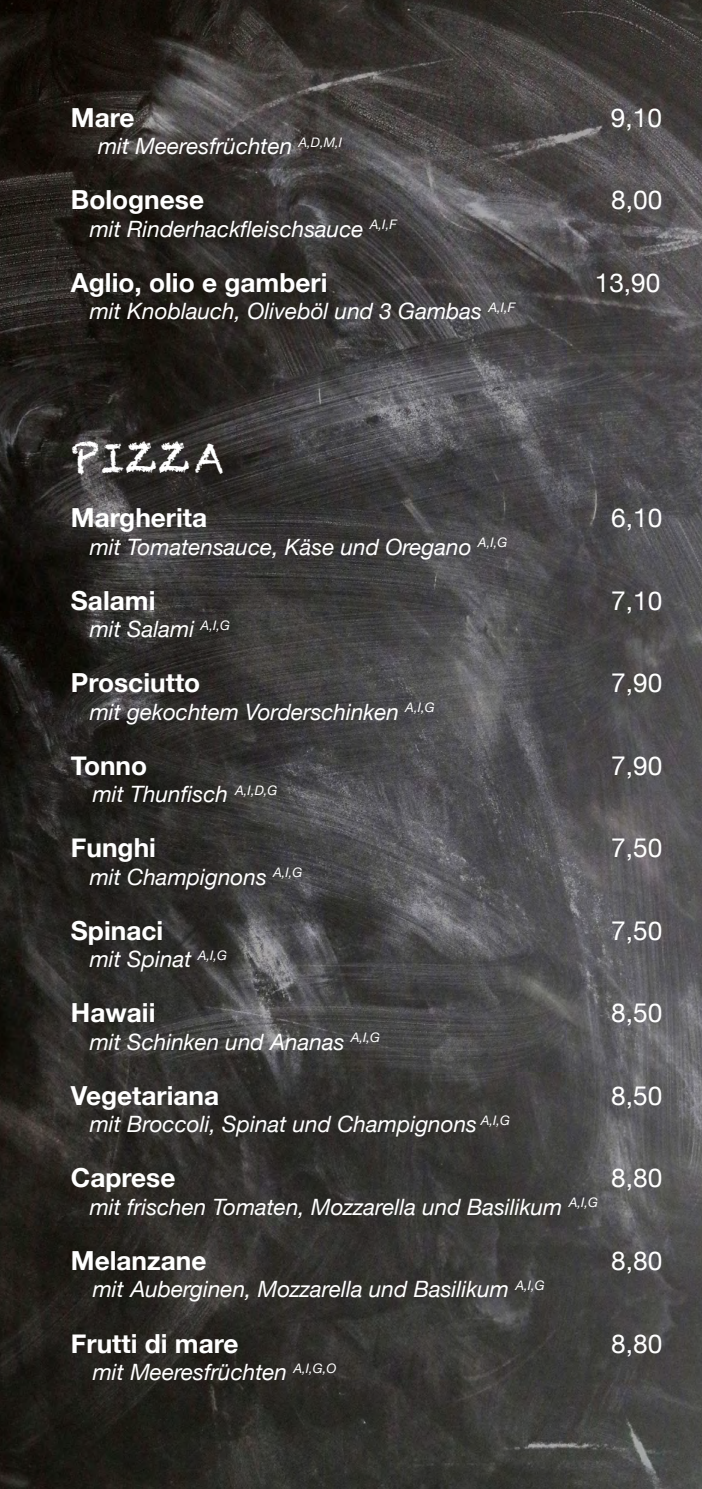
<style>
.page{position:relative;width:702px;height:1489px;background:#fff}
.page>*{position:absolute;margin:0;border:0;box-sizing:border-box;transform-origin:0 0}
.t1{font:40px "Chalkduster";letter-spacing:.03em;color:#fff}
.t2{font:700 26.25px "Helvetica Neue";color:#fff}
.t3{font:26.25px "Helvetica Neue";color:#fff}
.t4{font:italic 22.5px "Helvetica Neue";color:#fff}
</style>
<div class="page">
<img style="left:0;top:0;width:702px;height:1488px">
<p class="t2" style="left:71px;top:97px;width:65px">Mare</p>
<p class="t3" style="left:611px;top:99px;width:53px">9,10</p>
<p class="t4" style="left:98px;top:130px;width:246px">mit Meeresfrüchten <sup>A,D,M,I</sup></p>
<p class="t2" style="left:71px;top:179px;width:135px">Bolognese</p>
<p class="t3" style="left:611px;top:181px;width:53px">8,00</p>
<p class="t4" style="left:90px;top:213px;width:308px">mit Rinderhackfleischsauce <sup>A,I,F</sup></p>
<p class="t2" style="left:71px;top:262px;width:258px">Aglio, olio e gamberi</p>
<p class="t3" style="left:594px;top:264px;width:67px">13,90</p>
<p class="t4" style="left:90px;top:295px;width:427px">mit Knoblauch, Oliveböl und 3 Gambas <sup>A,I,F</sup></p>
<p class="t1" style="left:71px;top:435px;width:155px">PIZZA</p>
<p class="t2" style="left:71px;top:497px;width:138px">Margherita</p>
<p class="t3" style="left:611px;top:499px;width:53px">6,10</p>
<p class="t4" style="left:90px;top:530px;width:419px">mit Tomatensauce, Käse und Oregano <sup>A,I,G</sup></p>
<p class="t2" style="left:71px;top:579px;width:86px">Salami</p>
<p class="t3" style="left:611px;top:581px;width:53px">7,10</p>
<p class="t4" style="left:90px;top:613px;width:142px">mit Salami <sup>A,I,G</sup></p>
<p class="t2" style="left:71px;top:662px;width:131px">Prosciutto</p>
<p class="t3" style="left:611px;top:664px;width:53px">7,90</p>
<p class="t4" style="left:90px;top:695px;width:346px">mit gekochtem Vorderschinken <sup>A,I,G</sup></p>
<p class="t2" style="left:71px;top:744px;width:78px">Tonno</p>
<p class="t3" style="left:611px;top:746px;width:53px">7,90</p>
<p class="t4" style="left:93px;top:778px;width:186px">mit Thunfisch <sup>A,I,D,G</sup></p>
<p class="t2" style="left:71px;top:827px;width:87px">Funghi</p>
<p class="t3" style="left:611px;top:829px;width:53px">7,50</p>
<p class="t4" style="left:90px;top:860px;width:214px">mit Champignons <sup>A,I,G</sup></p>
<p class="t2" style="left:71px;top:909px;width:94px">Spinaci</p>
<p class="t3" style="left:611px;top:911px;width:53px">7,50</p>
<p class="t4" style="left:90px;top:943px;width:139px">mit Spinat <sup>A,I,G</sup></p>
<p class="t2" style="left:71px;top:992px;width:86px">Hawaii</p>
<p class="t3" style="left:611px;top:994px;width:53px">8,50</p>
<p class="t4" style="left:90px;top:1025px;width:292px">mit Schinken und Ananas <sup>A,I,G</sup></p>
<p class="t2" style="left:71px;top:1074px;width:150px">Vegetariana</p>
<p class="t3" style="left:611px;top:1076px;width:53px">8,50</p>
<p class="t4" style="left:90px;top:1108px;width:422px">mit Broccoli, Spinat und Champignons <sup>A,I,G</sup></p>
<p class="t2" style="left:71px;top:1157px;width:106px">Caprese</p>
<p class="t3" style="left:611px;top:1159px;width:53px">8,80</p>
<p class="t4" style="left:90px;top:1190px;width:510px">mit frischen Tomaten, Mozzarella und Basilikum <sup>A,I,G</sup></p>
<p class="t2" style="left:71px;top:1239px;width:137px">Melanzane</p>
<p class="t3" style="left:611px;top:1241px;width:53px">8,80</p>
<p class="t4" style="left:93px;top:1273px;width:453px">mit Auberginen, Mozzarella und Basilikum <sup>A,I,G</sup></p>
<p class="t2" style="left:71px;top:1322px;width:169px">Frutti di mare</p>
<p class="t3" style="left:611px;top:1324px;width:53px">8,80</p>
<p class="t4" style="left:93px;top:1355px;width:245px">mit Meeresfrüchten <sup>A,I,G,O</sup></p>
</div>
